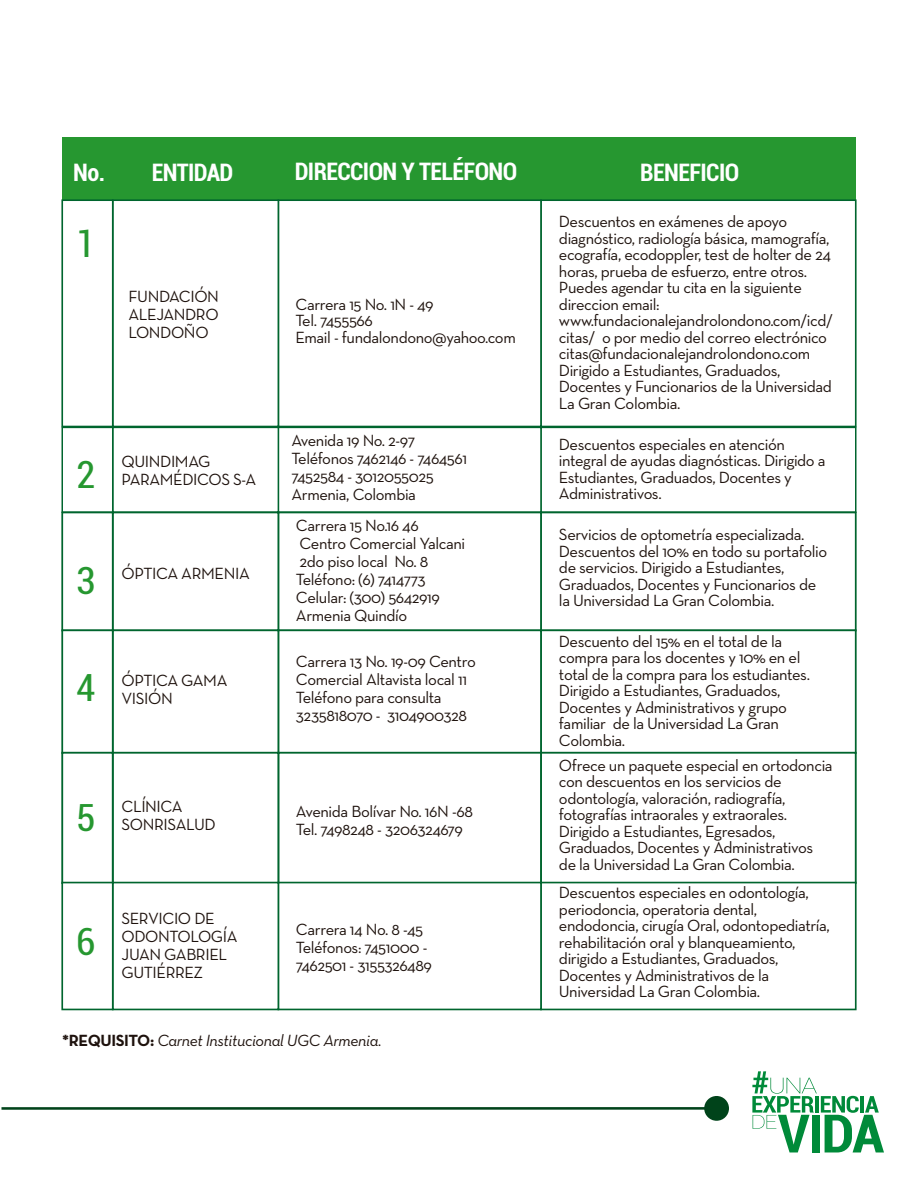
<style>
.page{position:relative;width:918px;height:1188px;background:#fff}
.page>*{position:absolute;margin:0;border:0;box-sizing:border-box;transform-origin:0 0}
.t1{font:condensed 37.5px "Roboto";color:#269730}
.t2{font:700 condensed 24.15px "Roboto";letter-spacing:-.025em;color:#fff}
.t3{font:16.5px/16.5px "Neutra Text";letter-spacing:-.025em;color:#1e120d}
.t4{font:italic 16.5px "Neutra Text";letter-spacing:-.025em;color:#1e120d}
.s1{font-weight:700;font-style:normal}
</style>
<div class="page">
<hr style="left:1px;top:1107px;width:715px;height:3px;background:#00431a">
<div style="left:704px;top:1096px;width:25px;height:25px;background:#00431a;border-radius:50%"></div>
<svg style="left:752px;top:1071px;width:132px;height:81px"></svg>
<div style="left:541px;top:138px;width:315px;height:62px;background:#269730"></div>
<div style="left:278px;top:138px;width:263px;height:62px;background:#269730"></div>
<div style="left:113px;top:138px;width:165px;height:62px;background:#269730"></div>
<div style="left:62px;top:138px;width:51px;height:62px;background:#269730"></div>
<div style="left:540px;top:199px;width:317px;height:228px;background:#fff;border:2px solid #00652e"></div>
<div style="left:278px;top:199px;width:264px;height:228px;background:#fff;border:2px solid #00652e"></div>
<div style="left:112px;top:199px;width:167px;height:228px;background:#fff;border:2px solid #00652e"></div>
<div style="left:61px;top:199px;width:53px;height:228px;background:#fff;border:2px solid #00652e"></div>
<div style="left:540px;top:427px;width:316px;height:86px;background:#fff;border:2px solid #00652e"></div>
<div style="left:278px;top:427px;width:264px;height:86px;background:#fff;border:2px solid #00652e"></div>
<div style="left:112px;top:427px;width:167px;height:86px;background:#fff;border:2px solid #00652e"></div>
<div style="left:62px;top:427px;width:51px;height:86px;background:#fff;border:2px solid #00652e"></div>
<div style="left:540px;top:512px;width:317px;height:119px;background:#fff;border:2px solid #00652e"></div>
<div style="left:277px;top:512px;width:265px;height:119px;background:#fff;border:2px solid #00652e"></div>
<div style="left:112px;top:512px;width:167px;height:119px;background:#fff;border:2px solid #00652e"></div>
<div style="left:61px;top:512px;width:53px;height:119px;background:#fff;border:2px solid #00652e"></div>
<div style="left:540px;top:629px;width:317px;height:125px;background:#fff;border:2px solid #00652e"></div>
<div style="left:277px;top:629px;width:265px;height:125px;background:#fff;border:2px solid #00652e"></div>
<div style="left:112px;top:629px;width:167px;height:125px;background:#fff;border:2px solid #00652e"></div>
<div style="left:61px;top:629px;width:53px;height:125px;background:#fff;border:2px solid #00652e"></div>
<div style="left:540px;top:752px;width:317px;height:132px;background:#fff;border:2px solid #00652e"></div>
<div style="left:277px;top:752px;width:265px;height:132px;background:#fff;border:2px solid #00652e"></div>
<div style="left:112px;top:752px;width:167px;height:132px;background:#fff;border:2px solid #00652e"></div>
<div style="left:61px;top:752px;width:53px;height:132px;background:#fff;border:2px solid #00652e"></div>
<div style="left:540px;top:882px;width:317px;height:128px;background:#fff;border:2px solid #00652e"></div>
<div style="left:278px;top:882px;width:264px;height:128px;background:#fff;border:2px solid #00652e"></div>
<div style="left:112px;top:882px;width:167px;height:128px;background:#fff;border:2px solid #00652e"></div>
<div style="left:61px;top:882px;width:53px;height:128px;background:#fff;border:2px solid #00652e"></div>
<h2 class="t2" style="left:73px;top:156px;width:162px">No. ENTIDAD</h2>
<h2 class="t2" style="left:295px;top:154px;width:224px">DIRECCION Y TELÉFONO</h2>
<h2 class="t2" style="left:640px;top:155px;width:100px">BENEFICIO</h2>
<h1 class="t1" style="left:76px;top:218px;width:21px">1</h1>
<p class="t3" style="left:128px;top:287px;width:92px;line-height:18px;text-align:justify">FUNDACIÓN ALEJANDRO LONDOÑO</p>
<p class="t3" style="left:295px;top:296px;width:222px">Carrera 15 No. 1N - 49<br>Tel. 7455566<br>Email - fundalondono@yahoo.com</p>
<h1 class="t1" style="left:76px;top:449px;width:21px">2</h1>
<p class="t3" style="left:121px;top:452px;width:136px;line-height:18px">QUINDIMAG<br>PARAMÉDICOS S-A</p>
<h1 class="t1" style="left:76px;top:555px;width:21px">3</h1>
<p class="t3" style="left:121px;top:565px;width:130px">ÓPTICA ARMENIA</p>
<h1 class="t1" style="left:76px;top:662px;width:21px">4</h1>
<p class="t3" style="left:121px;top:671px;width:108px;line-height:18px">ÓPTICA GAMA<br>VISIÓN</p>
<p class="t3" style="left:291px;top:431px;width:177px;line-height:18px">Avenida 19 No. 2-97<br>Teléfonos 7462146 - 7464561<br>7452584 - 3012055025<br>Armenia, Colombia</p>
<p class="t3" style="left:296px;top:516px;width:171px;line-height:18px">Carrera 15 No.16 46<br>Centro Comercial Yalcani<br>2do piso local No. 8<br>Teléfono: (6) 7414773<br>Celular: (300) 5642919<br>Armenia Quindío</p>
<p class="t3" style="left:296px;top:652px;width:181px;line-height:18px">Carrera 13 No. 19-09 Centro<br>Comercial Altavista local 11<br>Teléfono para consulta<br>3235818070 - 3104900328</p>
<h1 class="t1" style="left:76px;top:791px;width:21px">5</h1>
<p class="t3" style="left:121px;top:797px;width:96px;line-height:18px">CLÍNICA<br>SONRISALUD</p>
<p class="t3" style="left:296px;top:802px;width:179px;line-height:18px">Avenida Bolívar No. 16N -68<br>Tel. 7498248 - 3206324679</p>
<h1 class="t1" style="left:76px;top:916px;width:21px">6</h1>
<p class="t3" style="left:121px;top:909px;width:118px;line-height:18px">SERVICIO DE<br>ODONTOLOGÍA<br>JUAN GABRIEL<br>GUTIÉRREZ</p>
<p class="t3" style="left:296px;top:920px;width:137px;line-height:18px">Carrera 14 No. 8 -45<br>Teléfonos: 7451000 -<br>7462501 - 3155326489</p>
<p class="t4" style="left:62px;top:1030px;width:321px"><span class="s1">*REQUISITO:</span> Carnet Institucional UGC Armenia.</p>
<p class="t3" style="left:559px;top:213px;width:276px">Descuentos en exámenes de apoyo diagnóstico, radiología básica, mamografía, ecografía, ecodoppler, test de holter de 24 horas, prueba de esfuerzo, entre otros.<br>Puedes agendar tu cita en la siguiente direccion email: www.fundacionalejandrolondono.com/icd/ citas/ o por medio del correo electrónico citas@fundacionalejandrolondono.com Dirigido a Estudiantes, Graduados, Docentes y Funcionarios de la Universidad La Gran Colombia.</p>
<p class="t3" style="left:559px;top:436px;width:268px">Descuentos especiales en atención integral de ayudas diagnósticas. Dirigido a Estudiantes, Graduados, Docentes y Administrativos.</p>
<p class="t3" style="left:559px;top:526px;width:270px">Servicios de optometría especializada.<br>Descuentos del 10% en todo su portafolio de servicios. Dirigido a Estudiantes, Graduados, Docentes y Funcionarios de la Universidad La Gran Colombia.</p>
<p class="t3" style="left:559px;top:633px;width:253px">Descuento del 15% en el total de la compra para los docentes y 10% en el total de la compra para los estudiantes.<br>Dirigido a Estudiantes, Graduados,<br>Docentes y Administrativos y grupo familiar de la Universidad La Gran<br>Colombia.</p>
<p class="t3" style="left:559px;top:757px;width:275px">Ofrece un paquete especial en ortodoncia con descuentos en los servicios de odontología, valoración, radiografía, fotografías intraorales y extraorales.<br>Dirigido a Estudiantes, Egresados, Graduados, Docentes y Administrativos de la Universidad La Gran Colombia.</p>
<p class="t3" style="left:559px;top:884px;width:272px">Descuentos especiales en odontología, periodoncia, operatoria dental, endodoncia, cirugía Oral, odontopediatría, rehabilitación oral y blanqueamiento, dirigido a Estudiantes, Graduados, Docentes y Administrativos de la Universidad La Gran Colombia.</p>
</div>
